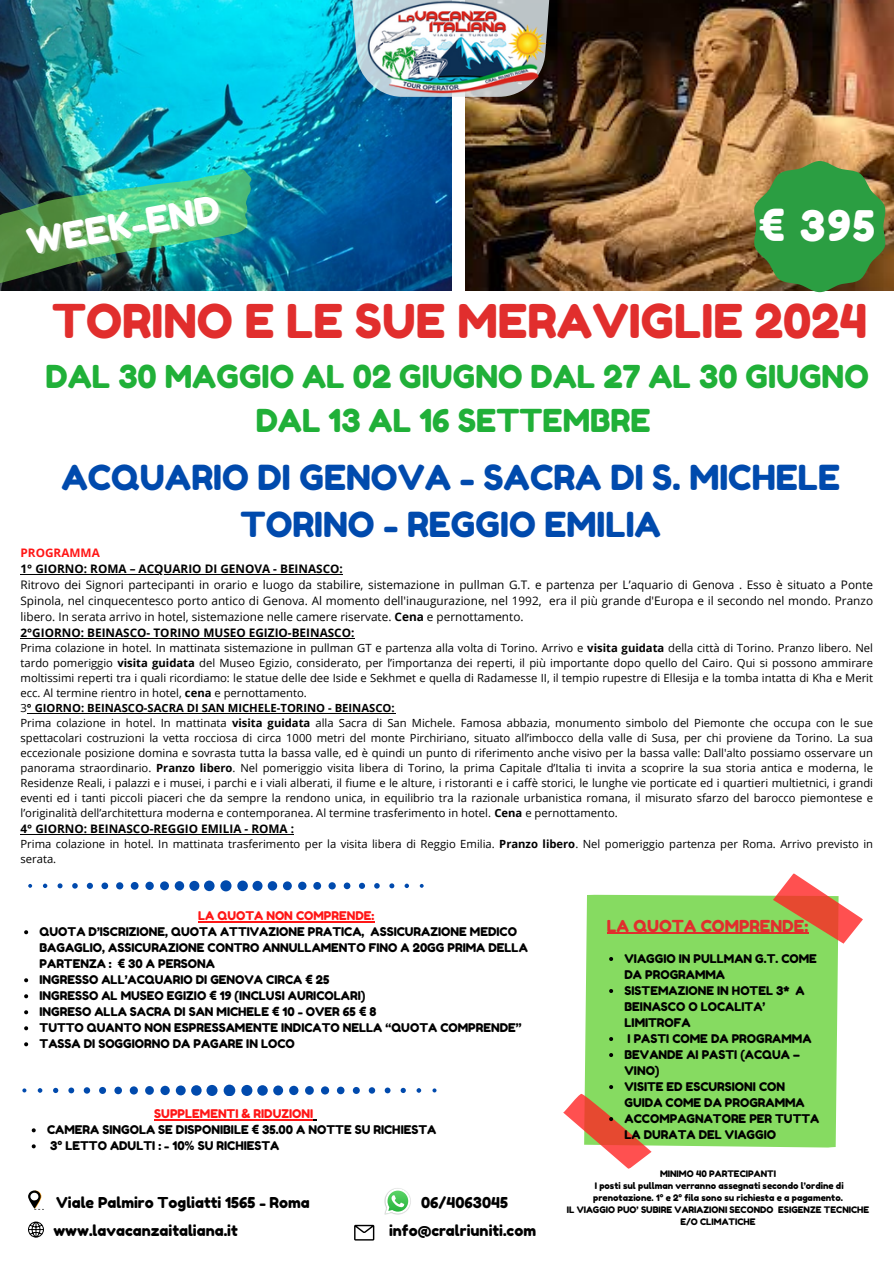
<style>
.page{position:relative;width:894px;height:1264px;background:#fff}
.page>*{position:absolute;margin:0;border:0;box-sizing:border-box;transform-origin:0 0}
.t1{font:46.5px "Fredoka One";color:#e12e2d}
.t2{font:42px "Fredoka One";color:#fff}
.t3{font:36px "Fredoka One";color:#fff}
.t4{font:34.5px/47.2px "Fredoka One";color:#004aad;text-align:center}
.t5{font:31.5px/43.8px "Fredoka One";color:#20b038;text-align:center}
.t6{font:16.5px "Fredoka One";color:#e12e2d}
.t7{font:15px "Fredoka One";color:#000}
.t8{font:12px/16px "Fredoka One";color:#000}
.t9{font:12px "Fredoka One";color:#ff1616}
.t10{font:11.7px/15.9px "Open Sans";color:#000;text-align:justify}
.t11{font:700 11.7px "Open Sans";color:#000}
.t12{font:700 11.7px "Open Sans";color:#ff1616}
.t13{font:11.25px/15px "Open Sans";color:#000;text-align:justify}
.t14{font:700 11.25px "Open Sans";color:#000}
.t15{font:9px/12px "Fredoka One";color:#000}
.s1{font-weight:700}
.s2{font-weight:400}
</style>
<div class="page">
<svg style="left:28px;top:1221px;width:16px;height:16px"></svg>
<svg style="left:354px;top:1224px;width:20px;height:16px"></svg>
<img style="left:384px;top:1197px;width:27px;height:18px">
<svg style="left:385px;top:1188px;width:25px;height:25px"></svg>
<svg style="left:28px;top:1190px;width:16px;height:19px"></svg>
<hr style="left:21px;top:574px;width:322px;height:1px;background:#000">
<hr style="left:21px;top:638px;width:333px;height:1px;background:#000">
<hr style="left:27px;top:713px;width:368px;height:1px;background:#000">
<hr style="left:21px;top:834px;width:273px;height:1px;background:#000">
<div style="left:584px;top:894px;width:254px;height:254px;background:#86db61"></div>
<hr style="left:602px;top:945px;width:217px;height:2px;background:#7ed957">
<hr style="left:601px;top:965px;width:217px;height:3px;background:#7ed957">
<hr style="left:602px;top:986px;width:217px;height:2px;background:#7ed957">
<hr style="left:602px;top:1007px;width:217px;height:2px;background:#7ed957">
<hr style="left:603px;top:1028px;width:218px;height:2px;background:#7ed957">
<hr style="left:604px;top:1048px;width:217px;height:3px;background:#7ed957">
<hr style="left:603px;top:1069px;width:217px;height:3px;background:#7ed957">
<hr style="left:600px;top:1090px;width:218px;height:2px;background:#7ed957">
<hr style="left:601px;top:1111px;width:217px;height:2px;background:#7ed957">
<svg style="left:770px;top:873px;width:93px;height:77px"></svg>
<svg style="left:28px;top:880px;width:395px;height:11px"></svg>
<svg style="left:22px;top:1084px;width:414px;height:12px"></svg>
<img style="left:0;top:0;width:451px;height:290px">
<img style="left:0;top:168px;width:260px;height:116px">
<img style="left:465px;top:0;width:428px;height:290px">
<img style="left:348px;top:0;width:205px;height:97px">
<svg style="left:752px;top:161px;width:134px;height:131px;background:#459040"></svg>
<hr style="left:198px;top:921px;width:176px;height:1px;background:#ff1616">
<svg style="left:24px;top:930px;width:4px;height:4px"></svg>
<svg style="left:24px;top:978px;width:4px;height:4px"></svg>
<svg style="left:24px;top:994px;width:4px;height:4px"></svg>
<svg style="left:24px;top:1010px;width:4px;height:4px"></svg>
<svg style="left:24px;top:1026px;width:4px;height:4px"></svg>
<svg style="left:24px;top:1042px;width:4px;height:4px"></svg>
<hr style="left:154px;top:1119px;width:159px;height:1px;background:#ff1616">
<svg style="left:32px;top:1128px;width:4px;height:4px"></svg>
<svg style="left:32px;top:1144px;width:4px;height:4px"></svg>
<img style="left:364px;top:0;width:182px;height:93px">
<hr style="left:606px;top:932px;width:202px;height:2px;background:#e12e2d">
<svg style="left:609px;top:957px;width:4px;height:4px"></svg>
<svg style="left:609px;top:989px;width:4px;height:4px"></svg>
<svg style="left:609px;top:1037px;width:4px;height:4px"></svg>
<svg style="left:609px;top:1053px;width:4px;height:4px"></svg>
<svg style="left:563px;top:1085px;width:90px;height:84px"></svg>
<p class="t3" style="left:24px;top:220px;width:196px;rotate:-10deg">WEEK-END</p>
<h6 class="t2" style="left:759px;top:200px;width:118px">€ 395</h6>
<p class="t1" style="left:52px;top:293px;width:816px">TORINO E LE SUE MERAVIGLIE 2024</p>
<p class="t5" style="left:46px;top:354px;width:824px">DAL 30 MAGGIO AL 02 GIUGNO DAL 27 AL 30 GIUGNO<br>DAL 13 AL 16 SETTEMBRE</p>
<p class="t4" style="left:61px;top:453px;width:780px">ACQUARIO DI GENOVA - SACRA DI S. MICHELE<br>TORINO - REGGIO EMILIA</p>
<h2 class="t12" style="left:21px;top:545px;width:81px">PROGRAMMA</h2>
<p class="t11" style="left:21px;top:560px;width:324px">1° GIORNO: ROMA – ACQUARIO DI GENOVA - BEINASCO:</p>
<p class="t10" style="left:21px;top:576px;width:853px">Ritrovo dei Signori partecipanti in orario e luogo da stabilire, sistemazione in pullman G.T. e partenza per L’aquario di Genova . Esso è situato a Ponte Spinola, nel cinquecentesco porto antico di Genova. Al momento dell'inaugurazione, nel 1992, era il più grande d'Europa e il secondo nel mondo. Pranzo libero. In serata arrivo in hotel, sistemazione nelle camere riservate. <span class="s1">Cena</span> e pernottamento.</p>
<h1 class="t11" style="left:21px;top:624px;width:335px">2°GIORNO: BEINASCO- TORINO MUSEO EGIZIO-BEINASCO:</h1>
<h1 class="t13" style="left:21px;top:640px;width:853px">Prima colazione in hotel. In mattinata sistemazione in pullman GT e partenza alla volta di Torino. Arrivo e <span class="s1">visita guidata</span> della città di Torino. Pranzo libero. Nel tardo pomeriggio <span class="s1">visita guidata</span> del Museo Egizio, considerato, per l’importanza dei reperti, il più importante dopo quello del Cairo. Qui si possono ammirare moltissimi reperti tra i quali ricordiamo: le statue delle dee Iside e Sekhmet e quella di Radamesse II, il tempio rupestre di Ellesija e la tomba intatta di Kha e Merit ecc. Al termine rientro in hotel, <span class="s1">cena</span> e pernottamento.</h1>
<p class="t14" style="left:21px;top:700px;width:375px"><span class="s2">3</span>° GIORNO: BEINASCO-SACRA DI SAN MICHELE-TORINO - BEINASCO:</p>
<h2 class="t13" style="left:21px;top:715px;width:853px">Prima colazione in hotel. In mattinata <span class="s1">visita guidata</span> alla Sacra di San Michele. Famosa abbazia, monumento simbolo del Piemonte che occupa con le sue spettacolari costruzioni la vetta rocciosa di circa 1000 metri del monte Pirchiriano, situato all’imbocco della valle di Susa, per chi proviene da Torino. La sua eccezionale posizione domina e sovrasta tutta la bassa valle, ed è quindi un punto di riferimento anche visivo per la bassa valle: Dall'alto possiamo osservare un panorama straordinario. <span class="s1">Pranzo libero</span>. Nel pomeriggio visita libera di Torino, la prima Capitale d’Italia ti invita a scoprire la sua storia antica e moderna, le Residenze Reali, i palazzi e i musei, i parchi e i viali alberati, il fiume e le alture, i ristoranti e i caffè storici, le lunghe vie porticate ed i quartieri multietnici, i grandi eventi ed i tanti piccoli piaceri che da sempre la rendono unica, in equilibrio tra la razionale urbanistica romana, il misurato sfarzo del barocco piemontese e l’originalità dell’architettura moderna e contemporanea. Al termine trasferimento in hotel. <span class="s1">Cena</span> e pernottamento.</h2>
<p class="t11" style="left:21px;top:820px;width:275px">4° GIORNO: BEINASCO-REGGIO EMILIA - ROMA :</p>
<p class="t13" style="left:21px;top:836px;width:853px">Prima colazione in hotel. In mattinata trasferimento per la visita libera di Reggio Emilia. <span class="s1">Pranzo libero</span>. Nel pomeriggio partenza per Roma. Arrivo previsto in serata.</p>
<p class="t9" style="left:198px;top:908px;width:178px">LA QUOTA NON COMPRENDE:</p>
<p class="t8" style="left:40px;top:923px;width:489px">QUOTA D’ISCRIZIONE, QUOTA ATTIVAZIONE PRATICA, ASSICURAZIONE MEDICO<br>BAGAGLIO, ASSICURAZIONE CONTRO ANNULLAMENTO FINO A 20GG PRIMA DELLA<br>PARTENZA : € 30 A PERSONA</p>
<p class="t8" style="left:40px;top:971px;width:291px">INGRESSO ALL’ACQUARIO DI GENOVA CIRCA € 25</p>
<p class="t8" style="left:40px;top:987px;width:327px">INGRESSO AL MUSEO EGIZIO € 19 (INCLUSI AURICOLARI)</p>
<p class="t8" style="left:40px;top:1003px;width:338px">INGRESO ALLA SACRA DI SAN MICHELE € 10 - OVER 65 € 8</p>
<p class="t8" style="left:40px;top:1019px;width:483px">TUTTO QUANTO NON ESPRESSAMENTE INDICATO NELLA “QUOTA COMPRENDE”</p>
<p class="t8" style="left:40px;top:1035px;width:257px">TASSA DI SOGGIORNO DA PAGARE IN LOCO</p>
<h4 class="t9" style="left:154px;top:1106px;width:160px">SUPPLEMENTI &amp; RIDUZIONI</h4>
<p class="t8" style="left:47px;top:1121px;width:390px">CAMERA SINGOLA SE DISPONIBILE € 35.00 A NOTTE SU RICHIESTA</p>
<p class="t8" style="left:50px;top:1137px;width:231px">3° LETTO ADULTI : - 10% SU RICHIESTA</p>
<p class="t7" style="left:56px;top:1193px;width:255px">Viale Palmiro Togliatti 1565 - Roma</p>
<p class="t7" style="left:53px;top:1220px;width:186px">www.lavacanzaitaliana.it</p>
<p class="t7" style="left:421px;top:1193px;width:88px">06/4063045</p>
<p class="t7" style="left:389px;top:1220px;width:149px">info@cralriuniti.com</p>
<p class="t6" style="left:606px;top:915px;width:203px">LA QUOTA COMPRENDE:</p>
<p class="t8" style="left:624px;top:950px;width:194px">VIAGGIO IN PULLMAN G.T. COME<br>DA PROGRAMMA</p>
<p class="t8" style="left:624px;top:982px;width:182px">SISTEMAZIONE IN HOTEL 3* A<br>BEINASCO O LOCALITA’<br>LIMITROFA</p>
<p class="t8" style="left:627px;top:1030px;width:185px">I PASTI COME DA PROGRAMMA</p>
<h6 class="t8" style="left:624px;top:1046px;width:177px">BEVANDE AI PASTI (ACQUA –<br>VINO)</h6>
<p class="t8" style="left:624px;top:1078px;width:182px">VISITE ED ESCURSIONI CON<br>GUIDA COME DA PROGRAMMA</p>
<p class="t8" style="left:624px;top:1110px;width:196px">ACCOMPAGNATORE PER TUTTA<br>LA DURATA DEL VIAGGIO</p>
<p class="t15" style="left:659px;top:1167px;width:118px">MINIMO 40 PARTECIPANTI</p>
<p class="t15" style="left:593px;top:1179px;width:252px">I posti sul pullman verranno assegnati secondo l’ordine di prenotazione. 1° e 2° fila sono su richiesta e a pagamento.</p>
<p class="t15" style="left:566px;top:1203px;width:304px;text-align:center">IL VIAGGIO PUO’ SUBIRE VARIAZIONI SECONDO ESIGENZE TECNICHE<br>E/O CLIMATICHE</p>
</div>
